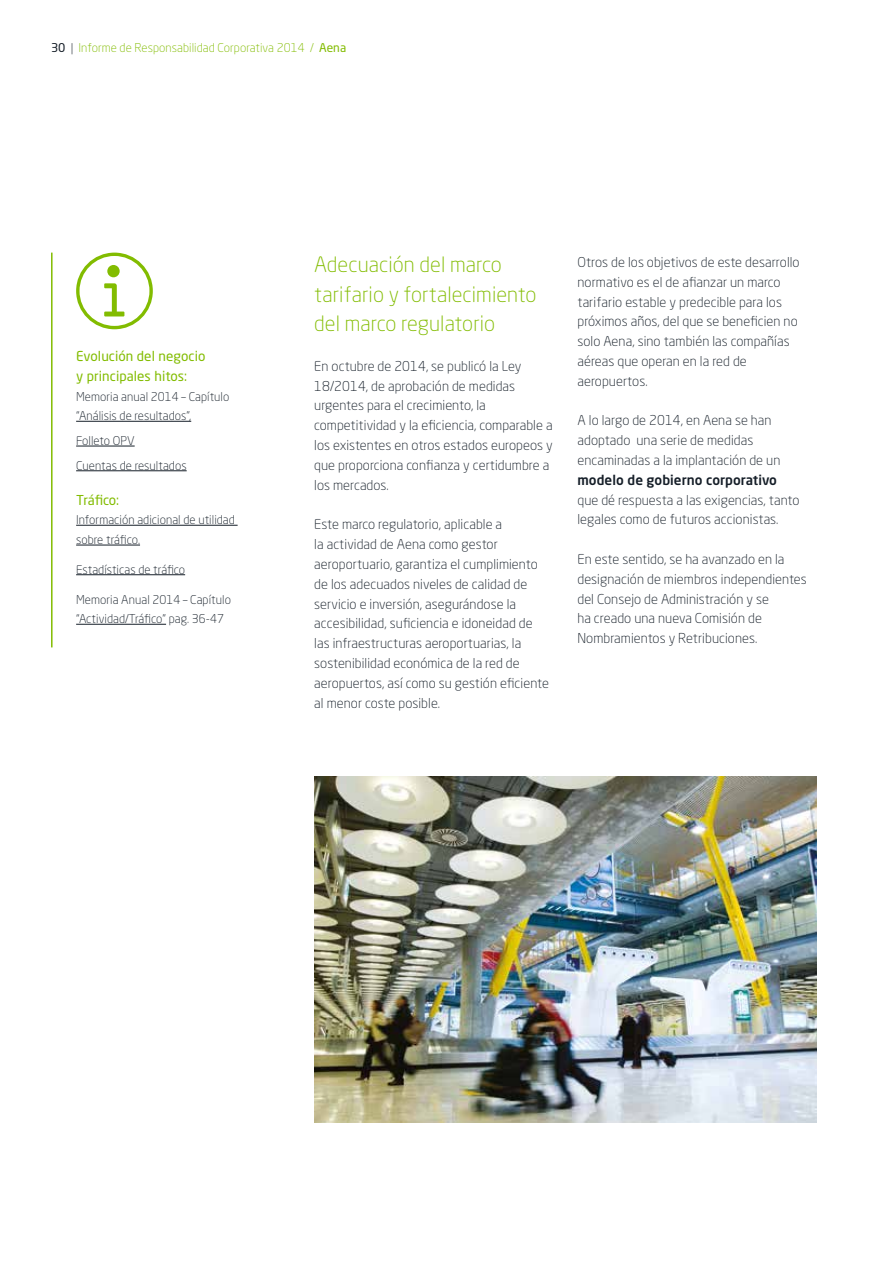
<style>
.page{position:relative;width:893px;height:1263px;background:#fff}
.page>*{position:absolute;margin:0;border:0;box-sizing:border-box;transform-origin:0 0}
.t1{font:300 21px/29.7px "Neo Sans Std";letter-spacing:.005em;color:#82bc00}
.t2{font:300 13.5px/19.8px "Neo Sans Std";letter-spacing:.005em;color:#151e28}
.t3{font:13.5px/19.8px "Neo Sans Std";letter-spacing:.005em;color:#82bc00}
.t4{font:500 13.5px "Neo Sans Std";letter-spacing:.005em;color:#151e28}
.t5{font:300 12px/19.8px "Neo Sans Std";letter-spacing:.005em;color:#151e28}
.t6{font:300 12px "Neo Sans Std";letter-spacing:.005em;color:#82bc00}
.s1{font-weight:400;color:#151e28}
.s2{color:#151e28}
.s3{font-weight:400}
</style>
<div class="page">
<hr style="left:76px;top:421px;width:115px;height:1px;background:#151e28">
<hr style="left:76px;top:446px;width:59px;height:1px;background:#151e28">
<hr style="left:76px;top:470px;width:111px;height:1px;background:#151e28">
<hr style="left:76px;top:525px;width:162px;height:1px;background:#151e28">
<hr style="left:76px;top:545px;width:64px;height:1px;background:#151e28">
<hr style="left:76px;top:574px;width:109px;height:1px;background:#151e28">
<hr style="left:76px;top:624px;width:90px;height:1px;background:#151e28">
<svg style="left:76px;top:253px;width:77px;height:76px"></svg>
<hr style="left:51px;top:253px;width:2px;height:394px;background:#82bc00">
<img style="left:314px;top:777px;width:502px;height:346px">
<p class="t6" style="left:51px;top:40px;width:297px"><span class="s1">30</span> <span class="s2">|</span> Informe de Responsabilidad Corporativa 2014 / <span class="s3">Aena</span></p>
<p class="t3" style="left:76px;top:346px;width:131px">Evolución del negocio y principales hitos:</p>
<p class="t5" style="left:76px;top:386px;width:155px">Memoria anual 2014 – Capítulo “Análisis de resultados”,</p>
<p class="t5" style="left:76px;top:428px;width:112px;line-height:24.8px">Folleto OPV<br>Cuentas de resultados</p>
<p class="t3" style="left:76px;top:489px;width:45px">Tráfico:</p>
<p class="t5" style="left:76px;top:510px;width:160px">Información adicional de utilidad sobre tráfico.</p>
<p class="t5" style="left:76px;top:559px;width:110px">Estadísticas de tráfico</p>
<p class="t5" style="left:76px;top:589px;width:156px">Memoria Anual 2014 – Capítulo “Actividad/Tráfico” pag. 36-47</p>
<h1 class="t1" style="left:314px;top:249px;width:224px">Adecuación del marco tarifario y fortalecimiento del marco regulatorio</h1>
<p class="t2" style="left:314px;top:356px;width:240px">En octubre de 2014, se publicó la Ley 18/2014, de aprobación de medidas urgentes para el crecimiento, la competitividad y la eficiencia, comparable a los existentes en otros estados europeos y que proporciona confianza y certidumbre a los mercados.</p>
<p class="t2" style="left:314px;top:514px;width:236px">Este marco regulatorio, aplicable a<br>la actividad de Aena como gestor aeroportuario, garantiza el cumplimiento de los adecuados niveles de calidad de servicio e inversión, asegurándose la accesibilidad, suficiencia e idoneidad de las infraestructuras aeroportuarias, la sostenibilidad económica de la red de aeropuertos, así como su gestión eficiente al menor coste posible.</p>
<p class="t2" style="left:577px;top:252px;width:224px">Otros de los objetivos de este desarrollo normativo es el de afianzar un marco tarifario estable y predecible para los próximos años, del que se beneficien no solo Aena, sino también las compañías aéreas que operan en la red de aeropuertos.</p>
<p class="t2" style="left:577px;top:410px;width:204px">A lo largo de 2014, en Aena se han adoptado una serie de medidas encaminadas a la implantación de un</p>
<p class="t4" style="left:577px;top:471px;width:201px">modelo de gobierno corporativo</p>
<p class="t2" style="left:577px;top:490px;width:224px">que dé respuesta a las exigencias, tanto legales como de futuros accionistas.</p>
<p class="t2" style="left:577px;top:549px;width:231px">En este sentido, se ha avanzado en la designación de miembros independientes del Consejo de Administración y se<br>ha creado una nueva Comisión de Nombramientos y Retribuciones.</p>
</div>
